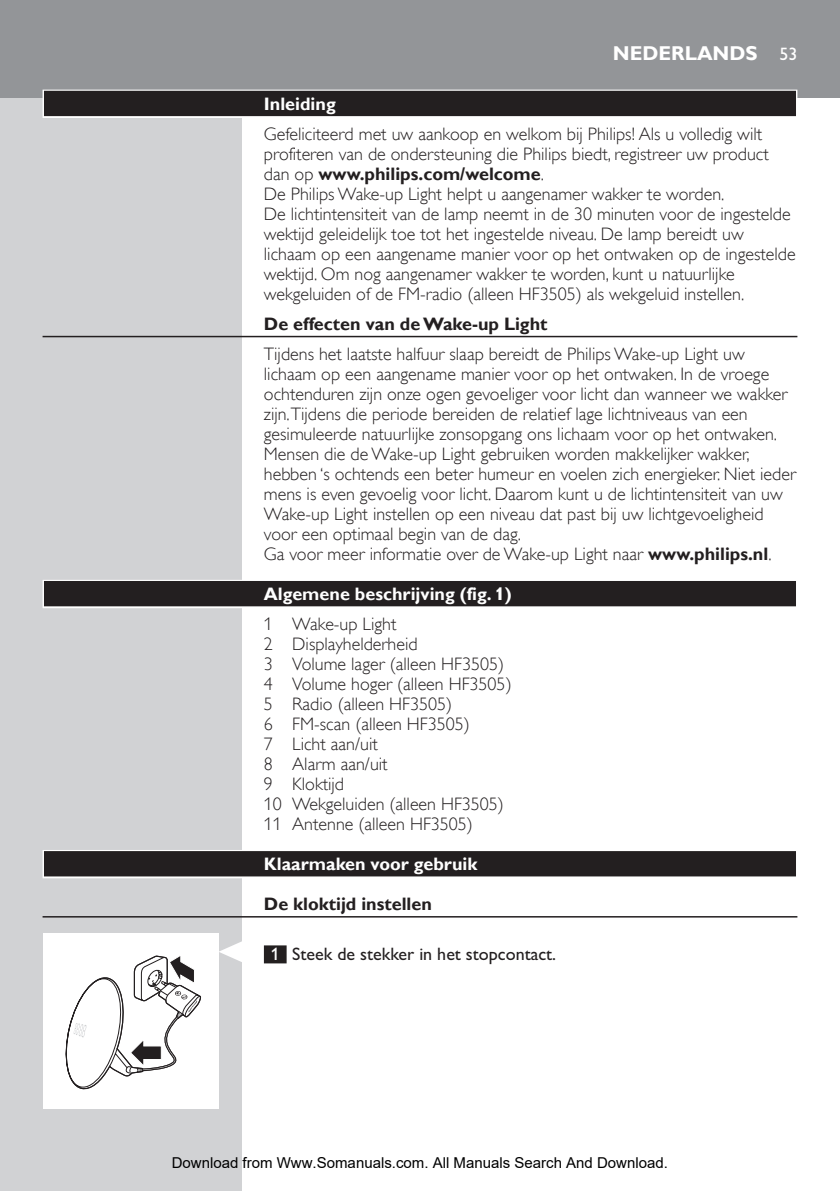
<style>
.page{position:relative;width:840px;height:1191px;background:#fff}
.page>*{position:absolute;margin:0;border:0;box-sizing:border-box;transform-origin:0 0}
.t1{font:700 20px "Gill Sans Alt One WGL";color:#fff}
.t2{font:18px/20px "Gill Sans Alt One WGL Light";color:#231f20}
.t3{font:700 18px "Gill Sans Alt One WGL";color:#231f20}
.t4{font:700 18px "Gill Sans Alt One WGL";color:#fff}
.t5{font:18px "Gill Sans Alt One WGL";color:#231f20}
.t6{font:18px "Gill Sans Alt One WGL";color:#fff}
.t7{font:15px "Arial";color:#000}
.s1{font-family:"Gill Sans Alt One WGL Light";font-weight:400}
.s2{font-family:"Gill Sans Alt One WGL";font-weight:700}
.s3{color:#fff}
</style>
<div class="page">
<div style="left:0;top:95px;width:241px;height:1096px;background:#d1d2d4"></div>
<div style="left:0;top:0;width:839px;height:98px;background:#939598"></div>
<div style="left:43px;top:90px;width:754px;height:28px;background:#e4e3e3"></div>
<div style="left:44px;top:91px;width:751px;height:25px;background:#231f20"></div>
<hr style="left:43px;top:336px;width:754px;height:1px;background:#231f20">
<div style="left:43px;top:580px;width:754px;height:28px;background:#b4b3b3"></div>
<div style="left:44px;top:581px;width:751px;height:25px;background:#231f20"></div>
<div style="left:43px;top:850px;width:754px;height:28px;background:#9a9999"></div>
<div style="left:44px;top:851px;width:751px;height:25px;background:#231f20"></div>
<hr style="left:43px;top:916px;width:754px;height:1px;background:#231f20">
<div style="left:264px;top:945px;width:22px;height:18px;background:#231f20"></div>
<svg style="left:218px;top:940px;width:24px;height:23px"></svg>
<div style="left:43px;top:933px;width:175px;height:175px;background:#fff"></div>
<svg style="left:65px;top:955px;width:136px;height:135px"></svg>
<p class="t1" style="left:612px;top:40px;width:146px">NEDERLANDS</p>
<p class="t6" style="left:779px;top:42px;width:19px">53</p>
<p class="t4" style="left:264px;top:92px;width:73px">Inleiding</p>
<p class="t2" style="left:264px;top:124px;width:506px">Gefeliciteerd met uw aankoop en welkom bij Philips! Als u volledig wilt profiteren van de ondersteuning die Philips biedt, registreer uw product</p>
<p class="t3" style="left:264px;top:162px;width:281px"><span class="s1">dan op</span> www.philips.com/welcome<span class="s1">.</span></p>
<p class="t2" style="left:264px;top:184px;width:533px">De Philips Wake-up Light helpt u aangenamer wakker te worden.<br>De lichtintensiteit van de lamp neemt in de 30 minuten voor de ingestelde wektijd geleidelijk toe tot het ingestelde niveau. De lamp bereidt uw lichaam op een aangename manier voor op het ontwaken op de ingestelde wektijd. Om nog aangenamer wakker te worden, kunt u natuurlijke wekgeluiden of de FM-radio (alleen HF3505) als wekgeluid instellen.</p>
<p class="t3" style="left:264px;top:312px;width:285px">De effecten van de Wake-up Light</p>
<p class="t2" style="left:264px;top:344px;width:533px">Tijdens het laatste halfuur slaap bereidt de Philips Wake-up Light uw lichaam op een aangename manier voor op het ontwaken. In de vroege ochtenduren zijn onze ogen gevoeliger voor licht dan wanneer we wakker zijn.Tijdens die periode bereiden de relatief lage lichtniveaus van een gesimuleerde natuurlijke zonsopgang ons lichaam voor op het ontwaken.<br>Mensen die de Wake-up Light gebruiken worden makkelijker wakker, hebben ‘s ochtends een beter humeur en voelen zich energieker. Niet ieder mens is even gevoelig voor licht. Daarom kunt u de lichtintensiteit van uw Wake-up Light instellen op een niveau dat past bij uw lichtgevoeligheid voor een optimaal begin van de dag.<br>Ga voor meer informatie over de Wake-up Light naar <span class="s2">www.philips.nl</span>.</p>
<p class="t4" style="left:264px;top:582px;width:249px">Algemene beschrijving (fig. 1)</p>
<p class="t2" style="left:264px;top:614px;width:249px">1 Wake-up Light<br>2 Displayhelderheid<br>3 Volume lager (alleen HF3505)<br>4 Volume hoger (alleen HF3505)<br>5 Radio (alleen HF3505)<br>6 FM-scan (alleen HF3505)<br>7 Licht aan/uit<br>8 Alarm aan/uit<br>9 Kloktijd<br>10 Wekgeluiden (alleen HF3505)<br>11 Antenne (alleen HF3505)</p>
<p class="t4" style="left:264px;top:852px;width:215px">Klaarmaken voor gebruik</p>
<p class="t3" style="left:264px;top:892px;width:169px">De kloktijd instellen</p>
<p class="t5" style="left:270px;top:942px;width:287px"><span class="s3">1</span> Steek de stekker in het stopcontact.</p>
<p class="t7" style="left:172px;top:1154px;width:497px">Download from Www.Somanuals.com. All Manuals Search And Download.</p>
</div>
